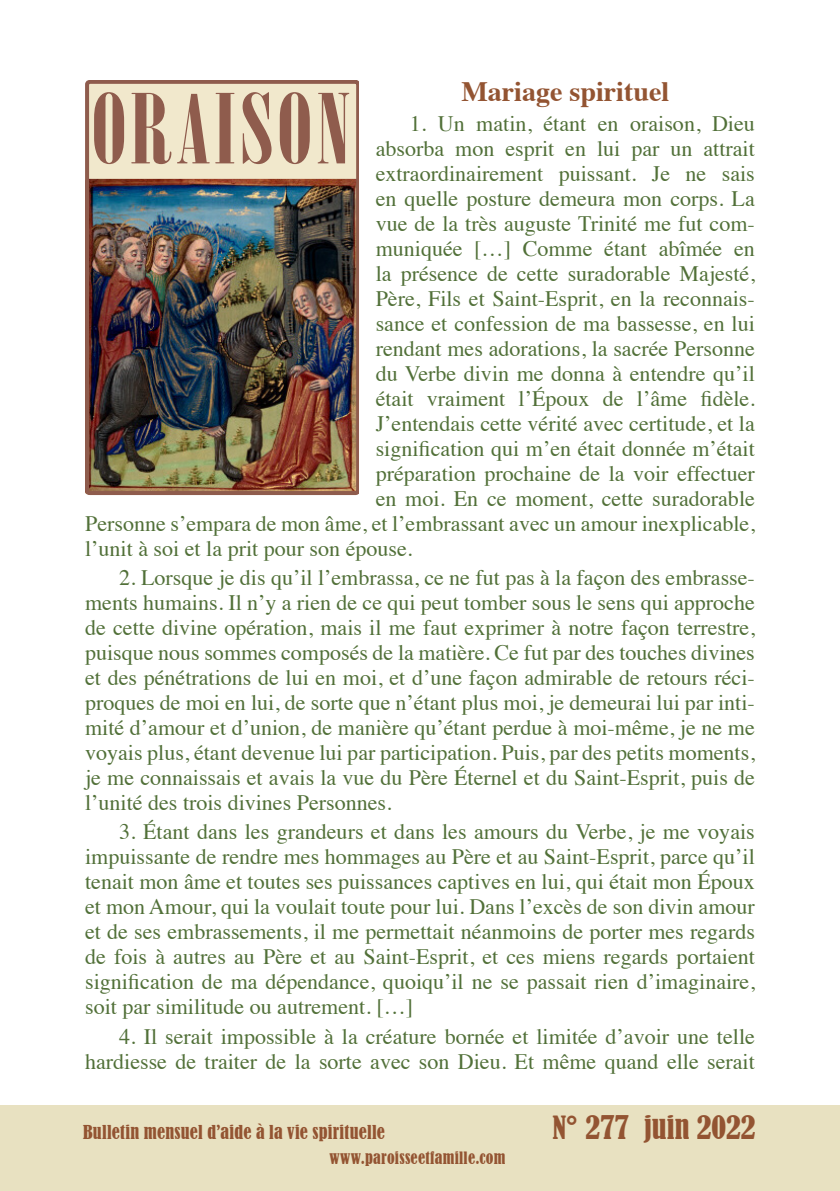
<style>
.page{position:relative;width:840px;height:1191px;background:#fff}
.page>*{position:absolute;margin:0;border:0;box-sizing:border-box;transform-origin:0 0}
.t1{font:96px "Onyx";letter-spacing:.04em;color:#8f5c4d;scale:1.15 1}
.t2{font:condensed 30px "Bernard";color:#935432}
.t3{font:700 28px "Times";color:#935432}
.t4{font:22px/25px "Times";color:#517038;text-align:justify}
.t5{font:condensed 18px "Bernard";letter-spacing:.015em;color:#935432}
.t6{font:condensed 16px "Bernard";letter-spacing:.02em;color:#935432}
</style>
<div class="page">
<img style="left:85px;top:80px;width:273px;height:415px">
<div style="left:0;top:1105px;width:839px;height:86px;background:#e8e1c1"></div>
<p class="t3" style="left:461px;top:65px;width:209px">Mariage spirituel</p>
<p class="t4" style="left:409px;top:109px;width:346px">1. Un matin, étant en oraison, Dieu</p>
<p class="t4" style="left:375px;top:134px;width:380px">absorba mon esprit en lui par un attrait</p>
<p class="t4" style="left:375px;top:159px;width:380px">extraordinairement puissant. Je ne sais</p>
<p class="t4" style="left:375px;top:184px;width:380px">en quelle posture demeura mon corps. La</p>
<p class="t4" style="left:375px;top:209px;width:380px">vue de la très auguste Trinité me fut com-</p>
<p class="t4" style="left:375px;top:234px;width:380px">muniquée […] Comme étant abîmée en</p>
<p class="t4" style="left:375px;top:259px;width:380px">la présence de cette suradorable Majesté,</p>
<p class="t4" style="left:375px;top:284px;width:380px">Père, Fils et Saint-Esprit, en la reconnais-</p>
<p class="t4" style="left:375px;top:309px;width:380px">sance et confession de ma bassesse, en lui</p>
<p class="t4" style="left:375px;top:334px;width:380px">rendant mes adorations, la sacrée Personne</p>
<p class="t4" style="left:375px;top:359px;width:380px">du Verbe divin me donna à entendre qu’il</p>
<p class="t4" style="left:375px;top:384px;width:380px">était vraiment l’Époux de l’âme fidèle.</p>
<p class="t4" style="left:375px;top:409px;width:380px">J’entendais cette vérité avec certitude, et la</p>
<p class="t4" style="left:375px;top:434px;width:380px">signification qui m’en était donnée m’était</p>
<p class="t4" style="left:375px;top:459px;width:380px">préparation prochaine de la voir effectuer</p>
<p class="t4" style="left:375px;top:484px;width:380px">en moi. En ce moment, cette suradorable</p>
<p class="t4" style="left:85px;top:509px;width:671px">Personne s’empara de mon âme, et l’embrassant avec un amour inexplicable,</p>
<p class="t4" style="left:85px;top:534px;width:328px">l’unit à soi et la prit pour son épouse.</p>
<p class="t4" style="left:85px;top:563px;width:671px;text-indent:34px">2. Lorsque je dis qu’il l’embrassa, ce ne fut pas à la façon des embrasse&shy;ments humains. Il n’y a rien de ce qui peut tomber sous le sens qui approche de cette divine opération, mais il me faut exprimer à notre façon terrestre, puisque nous sommes composés de la matière. Ce fut par des touches divines et des pénétrations de lui en moi, et d’une façon admirable de retours réci&shy;proques de moi en lui, de sorte que n’étant plus moi, je demeurai lui par inti&shy;mité d’amour et d’union, de manière qu’étant perdue à moi-même, je ne me voyais plus, étant devenue lui par participation. Puis, par des petits moments, je me connaissais et avais la vue du Père Éternel et du Saint-Esprit, puis de l’unité des trois divines Personnes.</p>
<p class="t4" style="left:85px;top:817px;width:671px;text-indent:34px">3. Étant dans les grandeurs et dans les amours du Verbe, je me voyais impuissante de rendre mes hommages au Père et au Saint-Esprit, parce qu’il tenait mon âme et toutes ses puissances captives en lui, qui était mon Époux et mon Amour, qui la voulait toute pour lui. Dans l’excès de son divin amour et de ses embrassements, il me permettait néanmoins de porter mes regards de fois à autres au Père et au Saint-Esprit, et ces miens regards portaient signification de ma dépendance, quoiqu’il ne se passait rien d’imaginaire, soit par similitude ou autrement. […]</p>
<p class="t4" style="left:85px;top:1021px;width:671px;text-align:right">4. Il serait impossible à la créature bornée et limitée d’avoir une telle hardiesse de traiter de la sorte avec son Dieu. Et même quand elle serait</p>
<h1 class="t1" style="left:92px;top:74px;width:226px">ORAISON</h1>
<p class="t5" style="left:83px;top:1121px;width:303px">Bulletin mensuel d’aide à la vie spirituelle</p>
<h2 class="t2" style="left:552px;top:1109px;width:204px">N° 277 juin 2022</h2>
<p class="t6" style="left:329px;top:1148px;width:177px">www.paroisseetfamille.com</p>
</div>
